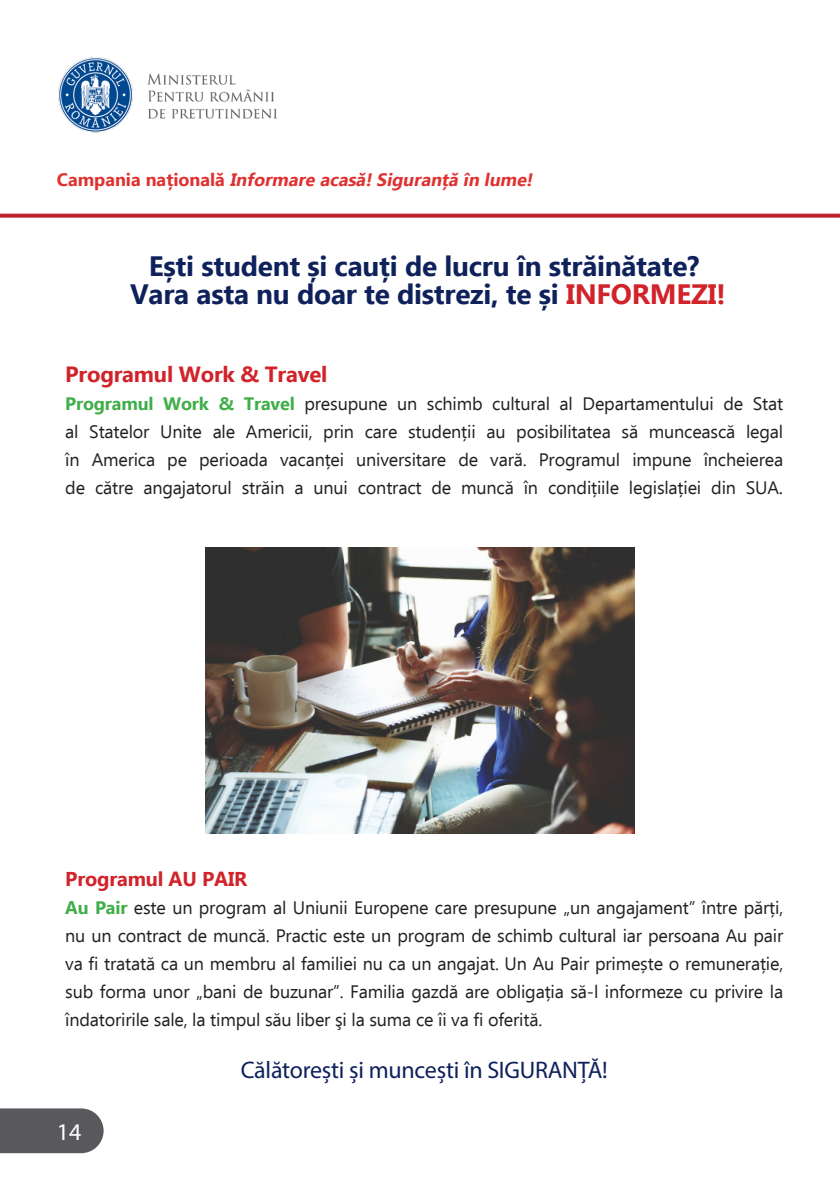
<style>
.page{position:relative;width:840px;height:1191px;background:#fff}
.page>*{position:absolute;margin:0;border:0;box-sizing:border-box;transform-origin:0 0}
.t1{font:700 28px/28px "Ebrima";letter-spacing:-.01em;color:#0e215b;text-align:center}
.t2{font:24px "Myriad Pro";letter-spacing:-.01em;color:#0e215b}
.t3{font:24px "Myriad Pro";color:#fff}
.t4{font:700 22px "Ebrima";letter-spacing:-.01em;color:#d1232a}
.t5{font:700 20px "Ebrima";letter-spacing:-.01em;color:#d1232a}
.t6{font:18px/28px "Ebrima";letter-spacing:-.01em;color:#231f20;text-align:justify}
.t7{font:italic 700 18px "Ebrima";color:#e03131}
.s1{font-style:normal}
.s2{color:#d1232a}
.s3{font-weight:700;color:#40ae49}
.s4{font-size:20px}
</style>
<div class="page">
<div style="left:0;top:1108px;width:103px;height:45px;background:#59585c"></div>
<img style="left:58px;top:57px;width:219px;height:76px">
<svg style="left:0;top:214px;width:839px;height:4px;background:#c2333f"></svg>
<img style="left:205px;top:547px;width:429px;height:286px">
<p class="t7" style="left:57px;top:166px;width:481px"><span class="s1">C a m p a n i a n a ț i o n a l ă</span> Informare acasă!Siguranță în lume!</p>
<h1 class="t1" style="left:130px;top:251px;width:596px">Ești student și cauți de lucru în străinătate?<br>Vara asta nu doar te distrezi, te și <span class="s2">INFORMEZI!</span></h1>
<p class="t4" style="left:65px;top:358px;width:263px">Programul Work &amp; Travel</p>
<p class="t6" style="left:65px;top:389px;width:719px"><span class="s3">Programul Work &amp; Travel</span> presupune un schimb cultural al Departamentului de Stat al Statelor Unite ale Americii, prin care studenții au posibilitatea să muncească legal în America pe perioada vacanței universitare de vară. Programul impune încheierea de către angajatorul străin a unui contract de muncă în condițiile legislației din SUA<span class="s4">.</span></p>
<p class="t5" style="left:65px;top:864px;width:183px">Programul AU PAIR</p>
<p class="t6" style="left:65px;top:893px;width:719px"><span class="s3">Au Pair</span> este un program al Uniunii Europene care presupune „un angajament” între părți, nu un contract de muncă. Practic este un program de schimb cultural iar persoana Au pair va fi tratată ca un membru al familiei nu ca un angajat. Un Au Pair primește o remunerație, sub forma unor „bani de buzunar”. Familia gazdă are obligația să-l informeze cu privire la îndatoririle sale, la timpul său liber şi la suma ce îi va fi oferită.</p>
<h2 class="t2" style="left:240px;top:1055px;width:368px">Călătorești și muncești în SIGURANȚĂ!</h2>
<h2 class="t3" style="left:57px;top:1117px;width:26px">14</h2>
</div>
